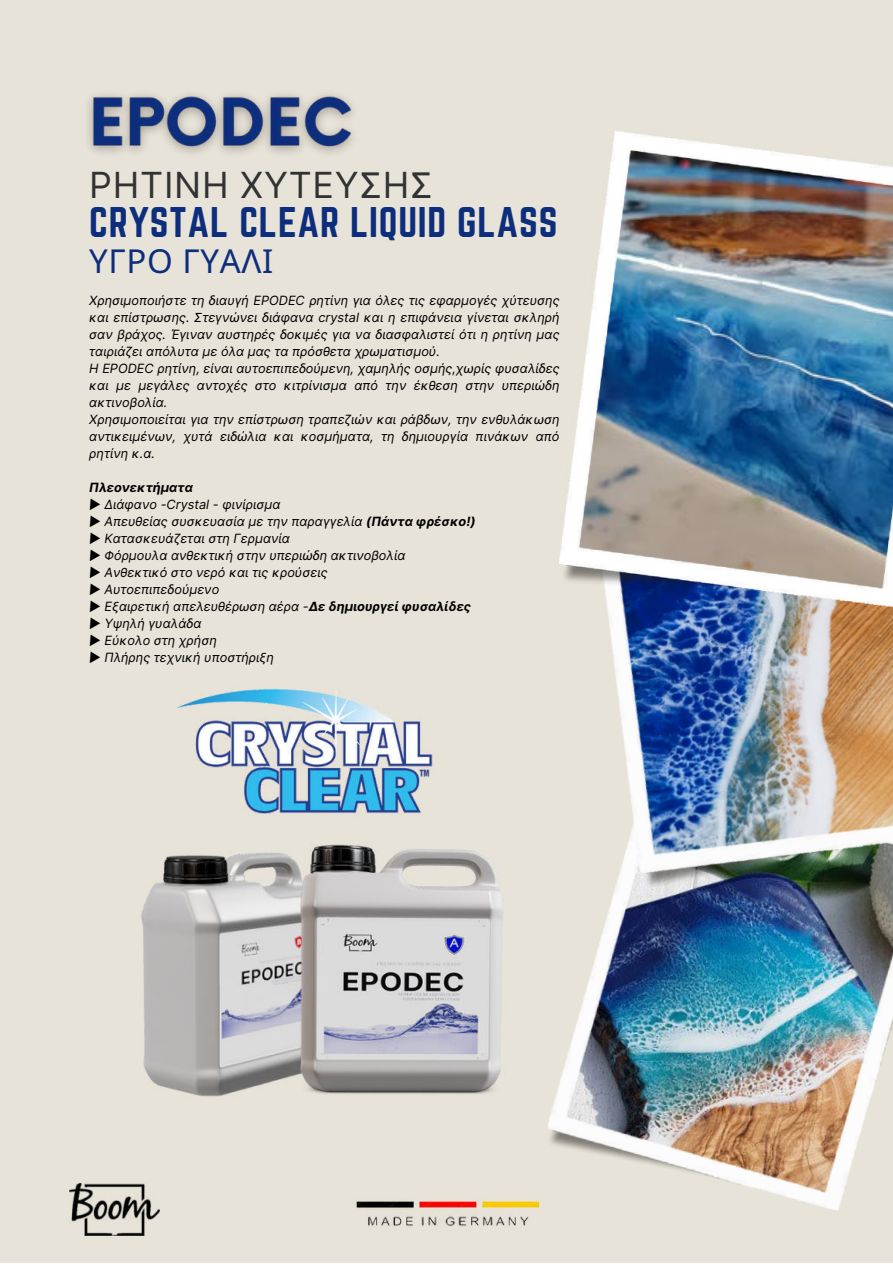
<style>
.page{position:relative;width:893px;height:1264px;background:#fff}
.page>*{position:absolute;margin:0;border:0;box-sizing:border-box;transform-origin:0 0}
.t1{font:37.5px "Norwester";letter-spacing:.02em;color:#0d2d7d}
.t2{font:36px "Inter";letter-spacing:.02em;color:#323232}
.t3{font:33px "Noto Sans";letter-spacing:.02em;color:#0d2d7d}
.t4{font:italic 12.75px/17px "Inter";color:#000}
.t5{font:italic 700 12.75px "Inter";color:#000}
.s1{font-weight:700}
</style>
<div class="page">
<div style="left:0;top:0;width:892px;height:1262px;background:#e8e3d8"></div>
<img style="left:548px;top:912px;width:344px;height:299px">
<img style="left:607px;top:606px;width:285px;height:306px">
<img style="left:559px;top:132px;width:333px;height:474px">
<img style="left:70px;top:1183px;width:90px;height:52px">
<img style="left:356px;top:1201px;width:184px;height:26px">
<img style="left:141px;top:855px;width:85px;height:242px">
<img style="left:226px;top:844px;width:350px;height:254px">
<img style="left:88px;top:94px;width:267px;height:60px">
<img style="left:177px;top:688px;width:256px;height:127px">
<h2 class="t2" style="left:89px;top:158px;width:345px">ΡΗΤΙΝΗ ΧΥΤΕΥΣΗΣ</h2>
<h1 class="t1" style="left:89px;top:204px;width:469px">CRYSTAL CLEAR LIQUID GLASS</h1>
<h3 class="t3" style="left:89px;top:238px;width:186px">ΥΓΡΟ ΓΥΑΛΙ</h3>
<p class="t4" style="left:89px;top:292px;width:471px">Χρησιμοποιήστε τη διαυγή EPODEC ρητίνη για όλες τις εφαρμογές χύτευσης και επίστρωσης. Στεγνώνει διάφανα crystal και η επιφάνεια γίνεται σκληρή σαν βράχος. Έγιναν αυστηρές δοκιμές για να διασφαλιστεί ότι η ρητίνη μας ταιριάζει απόλυτα με όλα μας τα πρόσθετα χρωματισμού.<br>Η EPODEC ρητίνη, είναι αυτοεπιπεδούμενη, χαμηλής οσμής,χωρίς φυσαλίδες και με μεγάλες αντοχές στο κιτρίνισμα από την έκθεση στην υπεριώδη ακτινοβολία.<br>Χρησιμοποιείται για την επίστρωση τραπεζιών και ράβδων, την ενθυλάκωση αντικειμένων, χυτά ειδώλια και κοσμήματα, τη δημιουργία πινάκων από ρητίνη κ.α.</p>
<p class="t5" style="left:89px;top:478px;width:105px">Πλεονεκτήματα</p>
<p class="t4" style="left:89px;top:496px;width:388px">► Διάφανο -Crystal - φινίρισμα<br>► Απευθείας συσκευασία με την παραγγελία <span class="s1">(Πάντα φρέσκο!) </span>► Κατασκευάζεται στη Γερμανία<br>► Φόρμουλα ανθεκτική στην υπεριώδη ακτινοβολία<br>► Ανθεκτικό στο νερό και τις κρούσεις<br>► Αυτοεπιπεδούμενο<br>► Εξαιρετική απελευθέρωση αέρα -<span class="s1">Δε δημιουργεί φυσαλίδες </span>► Υψηλή γυαλάδα<br>► Εύκολο στη χρήση<br>► Πλήρης τεχνική υποστήριξη</p>
</div>
